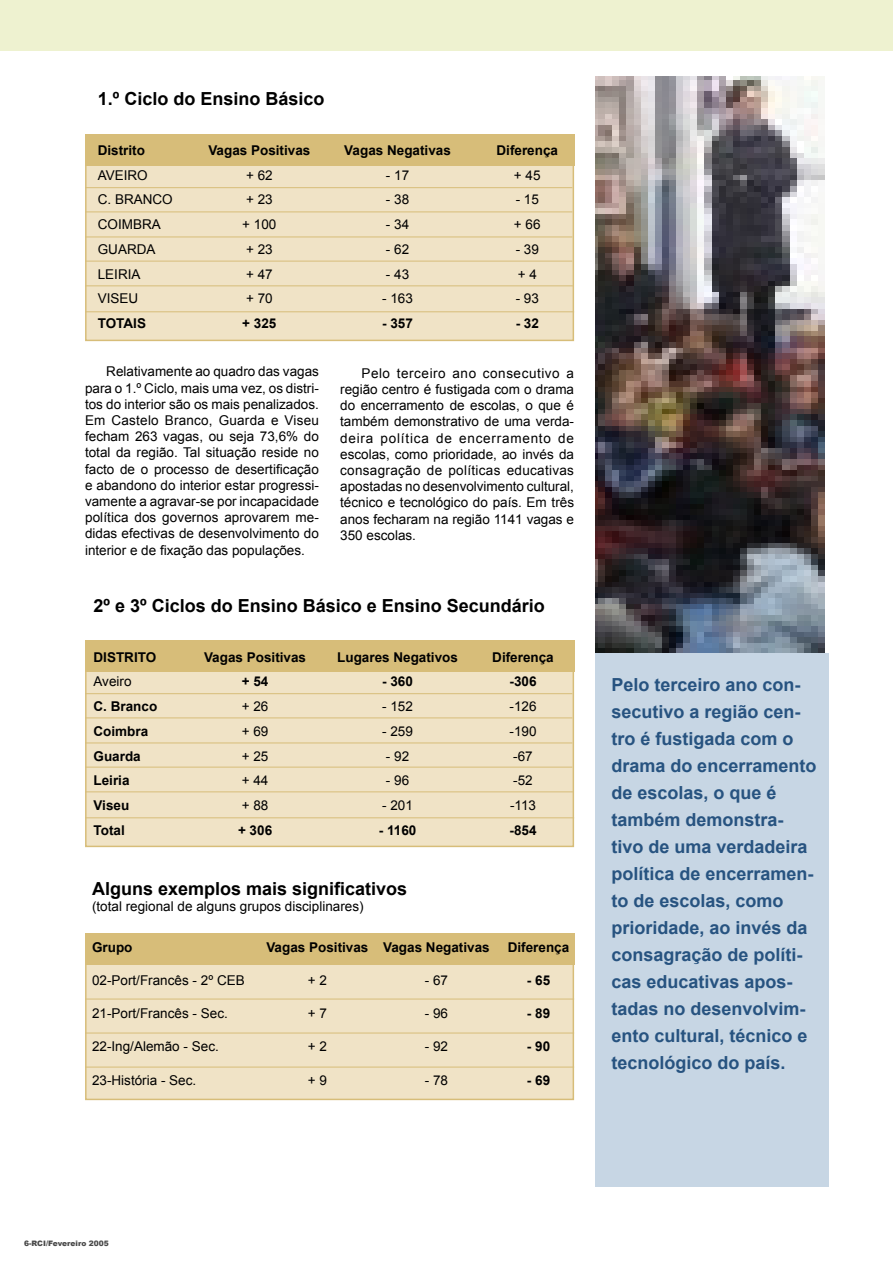
<style>
.page{position:relative;width:893px;height:1263px;background:#fff}
.page>*{position:absolute;margin:0;border:0;box-sizing:border-box;transform-origin:0 0}
.destaques{font:700 18px/27px "Arial";color:#275380}
.TXT{font:700 18px "Arial";color:#000}
.TXT-2{font:13.5px/16.2px "Arial";color:#000;text-align:justify}
.TXT-3{font:700 13.5px "Arial";color:#000}
.t1{font:900 7.5px "Arial";color:#484848}
</style>
<div class="page">
<div style="left:86px;top:934px;width:487px;height:165px;background:#f0e3c6"></div>
<div style="left:85px;top:933px;width:489px;height:167px;border:2px solid #d7bd79"></div>
<div style="left:85px;top:933px;width:489px;height:32px;background:#d7bd79"></div>
<div style="left:86px;top:641px;width:487px;height:205px;background:#f0e3c6"></div>
<div style="left:85px;top:640px;width:489px;height:207px;border:2px solid #d7bd79"></div>
<div style="left:85px;top:640px;width:489px;height:32px;background:#d7bd79"></div>
<hr style="left:85px;top:693px;width:487px;height:1px;background:#d7bd79">
<hr style="left:85px;top:717px;width:487px;height:1px;background:#d7bd79">
<hr style="left:85px;top:743px;width:487px;height:1px;background:#d7bd79">
<hr style="left:85px;top:767px;width:487px;height:1px;background:#d7bd79">
<hr style="left:85px;top:791px;width:488px;height:1px;background:#d7bd79">
<hr style="left:85px;top:817px;width:489px;height:1px;background:#d7bd79">
<div style="left:86px;top:135px;width:487px;height:205px;background:#f0e3c6"></div>
<div style="left:85px;top:134px;width:489px;height:207px;border:2px solid #d7bd79"></div>
<div style="left:85px;top:134px;width:489px;height:32px;background:#d7bd79"></div>
<hr style="left:85px;top:187px;width:487px;height:1px;background:#d7bd79">
<div style="left:595px;top:77px;width:234px;height:1109px;background:#c7d6e4"></div>
<div style="left:0;top:0;width:893px;height:50px;background:#eef2d0"></div>
<hr style="left:85px;top:212px;width:487px;height:1px;background:#d7bd79">
<hr style="left:85px;top:237px;width:487px;height:1px;background:#d7bd79">
<hr style="left:85px;top:261px;width:487px;height:1px;background:#d7bd79">
<hr style="left:85px;top:285px;width:488px;height:1px;background:#d7bd79">
<hr style="left:85px;top:311px;width:489px;height:1px;background:#d7bd79">
<hr style="left:85px;top:999px;width:489px;height:1px;background:#d7bd79">
<hr style="left:85px;top:1033px;width:489px;height:1px;background:#d7bd79">
<hr style="left:85px;top:1067px;width:489px;height:1px;background:#d7bd79">
<img style="left:595px;top:76px;width:230px;height:577px">
<p class="TXT" style="left:98px;top:89px;width:228px">1.º Ciclo do Ensino Básico</p>
<p class="TXT-3" style="left:98px;top:143px;width:49px">Distrito</p>
<p class="TXT-3" style="left:208px;top:143px;width:104px">Vagas Positivas</p>
<p class="TXT-3" style="left:344px;top:143px;width:108px">Vagas Negativas</p>
<p class="TXT-3" style="left:496px;top:143px;width:63px">Diferença</p>
<p class="TXT-2" style="left:98px;top:167px;width:52px">AVEIRO</p>
<p class="TXT-2" style="left:246px;top:167px;width:28px">+ 62</p>
<p class="TXT-2" style="left:386px;top:167px;width:25px">- 17</p>
<p class="TXT-2" style="left:514px;top:167px;width:28px">+ 45</p>
<p class="TXT-2" style="left:98px;top:192px;width:77px">C. BRANCO</p>
<p class="TXT-2" style="left:246px;top:192px;width:28px">+ 23</p>
<p class="TXT-2" style="left:386px;top:192px;width:25px">- 38</p>
<p class="TXT-2" style="left:516px;top:192px;width:25px">- 15</p>
<p class="TXT-2" style="left:98px;top:216px;width:65px">COIMBRA</p>
<p class="TXT-2" style="left:242px;top:216px;width:36px">+ 100</p>
<p class="TXT-2" style="left:386px;top:216px;width:25px">- 34</p>
<p class="TXT-2" style="left:514px;top:216px;width:28px">+ 66</p>
<p class="TXT-2" style="left:98px;top:241px;width:59px">GUARDA</p>
<p class="TXT-2" style="left:246px;top:241px;width:28px">+ 23</p>
<p class="TXT-2" style="left:386px;top:241px;width:25px">- 62</p>
<p class="TXT-2" style="left:516px;top:241px;width:25px">- 39</p>
<p class="TXT-2" style="left:98px;top:266px;width:44px">LEIRIA</p>
<p class="TXT-2" style="left:246px;top:266px;width:28px">+ 47</p>
<p class="TXT-2" style="left:386px;top:266px;width:25px">- 43</p>
<p class="TXT-2" style="left:518px;top:266px;width:21px">+ 4</p>
<p class="TXT-2" style="left:98px;top:291px;width:42px">VISEU</p>
<p class="TXT-2" style="left:246px;top:291px;width:28px">+ 70</p>
<p class="TXT-2" style="left:382px;top:291px;width:32px">- 163</p>
<p class="TXT-2" style="left:516px;top:291px;width:25px">- 93</p>
<p class="TXT-3" style="left:98px;top:316px;width:50px">TOTAIS</p>
<p class="TXT-3" style="left:242px;top:316px;width:36px">+ 325</p>
<p class="TXT-3" style="left:382px;top:316px;width:32px">- 357</p>
<p class="TXT-3" style="left:516px;top:316px;width:25px">- 32</p>
<p class="TXT-2" style="left:85px;top:364px;width:236px;text-indent:21px">Relativamente ao quadro das vagas para o 1.º Ciclo, mais uma vez, os distri&shy;tos do interior são os mais penalizados.<br>Em Castelo Branco, Guarda e Viseu fecham 263 vagas, ou seja 73,6% do total da região. Tal situação reside no facto de o processo de desertificação e abandono do interior estar progressi&shy;vamente a agravar-se por incapacidade política dos governos aprovarem me&shy;didas efectivas de desenvolvimento do interior e de fixação das populações.</p>
<p class="TXT-2" style="left:340px;top:365px;width:235px;text-indent:21px">Pelo terceiro ano consecutivo a região centro é fustigada com o drama do encerramento de escolas, o que é também demonstrativo de uma verda&shy;deira política de encerramento de escolas, como prioridade, ao invés da consagração de políticas educativas apostadas no desenvolvimento cultural, técnico e tecnológico do país. Em três anos fecharam na região 1141 vagas e 350 escolas.</p>
<p class="TXT" style="left:94px;top:596px;width:453px">2º e 3º Ciclos do Ensino Básico e Ensino Secundário</p>
<p class="TXT-3" style="left:94px;top:649px;width:64px">DISTRITO</p>
<p class="TXT-3" style="left:204px;top:649px;width:104px">Vagas Positivas</p>
<p class="TXT-3" style="left:337px;top:649px;width:122px">Lugares Negativos</p>
<p class="TXT-3" style="left:492px;top:649px;width:63px">Diferença</p>
<p class="TXT-2" style="left:94px;top:674px;width:40px">Aveiro</p>
<p class="TXT-3" style="left:242px;top:674px;width:28px">+ 54</p>
<p class="TXT-3" style="left:382px;top:674px;width:32px">- 360</p>
<p class="TXT-3" style="left:509px;top:674px;width:29px">-306</p>
<p class="TXT-3" style="left:94px;top:699px;width:65px">C. Branco</p>
<p class="TXT-2" style="left:242px;top:698px;width:28px">+ 26</p>
<p class="TXT-2" style="left:382px;top:698px;width:32px">- 152</p>
<p class="TXT-2" style="left:509px;top:698px;width:29px">-126</p>
<p class="TXT-3" style="left:94px;top:724px;width:56px">Coimbra</p>
<p class="TXT-2" style="left:242px;top:723px;width:28px">+ 69</p>
<p class="TXT-2" style="left:382px;top:723px;width:32px">- 259</p>
<p class="TXT-2" style="left:509px;top:723px;width:29px">-190</p>
<p class="TXT-3" style="left:94px;top:748px;width:49px">Guarda</p>
<p class="TXT-2" style="left:242px;top:748px;width:28px">+ 25</p>
<p class="TXT-2" style="left:386px;top:748px;width:25px">- 92</p>
<p class="TXT-2" style="left:513px;top:748px;width:21px">-67</p>
<p class="TXT-3" style="left:94px;top:773px;width:38px">Leiria</p>
<p class="TXT-2" style="left:242px;top:773px;width:28px">+ 44</p>
<p class="TXT-2" style="left:386px;top:773px;width:25px">- 96</p>
<p class="TXT-2" style="left:513px;top:773px;width:21px">-52</p>
<p class="TXT-3" style="left:94px;top:798px;width:37px">Viseu</p>
<p class="TXT-2" style="left:242px;top:797px;width:28px">+ 88</p>
<p class="TXT-2" style="left:382px;top:797px;width:32px">- 201</p>
<p class="TXT-2" style="left:510px;top:797px;width:28px">-113</p>
<p class="TXT-3" style="left:94px;top:823px;width:33px">Total</p>
<p class="TXT-3" style="left:238px;top:823px;width:36px">+ 306</p>
<p class="TXT-3" style="left:379px;top:823px;width:39px">- 1160</p>
<p class="TXT-3" style="left:509px;top:823px;width:29px">-854</p>
<p class="TXT" style="left:92px;top:878px;width:317px">Alguns exemplos mais significativos</p>
<p class="TXT-2" style="left:92px;top:898px;width:273px">(total regional de alguns grupos disciplinares)</p>
<p class="TXT-3" style="left:92px;top:940px;width:42px">Grupo</p>
<p class="TXT-3" style="left:266px;top:940px;width:225px">Vagas Positivas Vagas Negativas</p>
<p class="TXT-3" style="left:508px;top:940px;width:63px">Diferença</p>
<p class="TXT-2" style="left:92px;top:972px;width:154px">02-Port/Francês - 2º CEB</p>
<p class="TXT-2" style="left:308px;top:972px;width:21px">+ 2</p>
<p class="TXT-2" style="left:425px;top:972px;width:25px">- 67</p>
<p class="TXT-3" style="left:527px;top:973px;width:25px">- 65</p>
<p class="TXT-2" style="left:92px;top:1005px;width:137px">21-Port/Francês - Sec.</p>
<p class="TXT-2" style="left:308px;top:1005px;width:21px">+ 7</p>
<p class="TXT-2" style="left:425px;top:1005px;width:25px">- 96</p>
<p class="TXT-3" style="left:527px;top:1006px;width:25px">- 89</p>
<p class="TXT-2" style="left:92px;top:1038px;width:128px">22-Ing/Alemão - Sec.</p>
<p class="TXT-2" style="left:308px;top:1038px;width:21px">+ 2</p>
<p class="TXT-2" style="left:425px;top:1038px;width:25px">- 92</p>
<p class="TXT-3" style="left:527px;top:1039px;width:25px">- 90</p>
<p class="TXT-2" style="left:92px;top:1072px;width:106px">23-História - Sec.</p>
<p class="TXT-2" style="left:308px;top:1072px;width:21px">+ 9</p>
<p class="TXT-2" style="left:425px;top:1072px;width:25px">- 78</p>
<p class="TXT-3" style="left:527px;top:1072px;width:25px">- 69</p>
<p class="destaques" style="left:611px;top:671px;width:206px">Pelo terceiro ano con&shy;secutivo a região cen&shy;tro é fustigada com o drama do encerramento de escolas, o que é também demonstra&shy;tivo de uma verdadeira política de encerramen&shy;to de escolas, como prioridade, ao invés da consagração de políti&shy;cas educativas apos&shy;tadas no desenvolvim&shy;ento cultural, técnico e tecnológico do país.</p>
<p class="t1" style="left:24px;top:1239px;width:86px">6-RCI/Fevereiro 2005</p>
</div>
